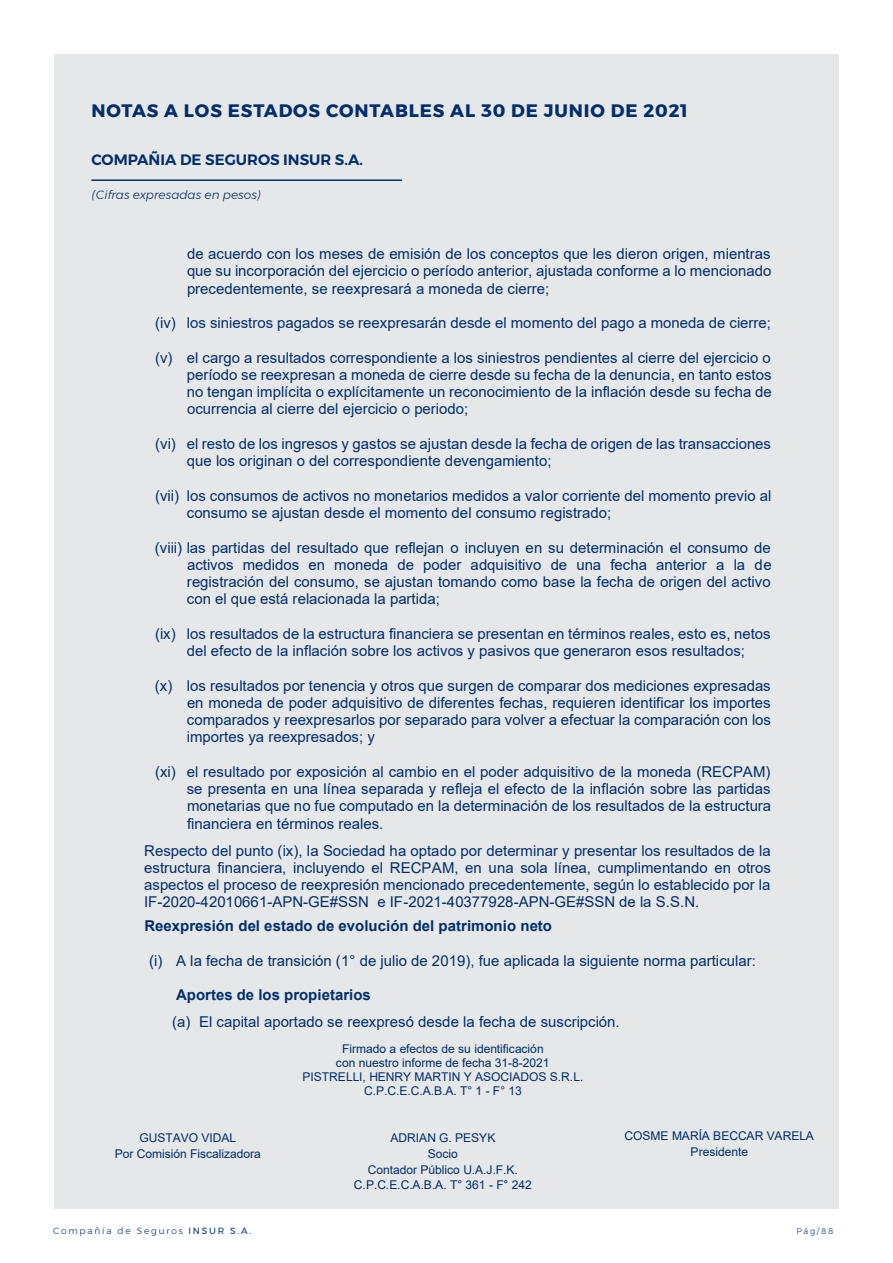
<style>
.page{position:relative;width:893px;height:1263px;background:#fff}
.page>*{position:absolute;margin:0;border:0;box-sizing:border-box;transform-origin:0 0}
.t1{font:700 18px "Montserrat";letter-spacing:.05em;color:#002e6d}
.t2{font:15px/17.2px "Arial";color:#002e6d;text-align:justify}
.t3{font:700 15px "Arial";color:#002e6d}
.t4{font:600 15px "Montserrat";color:#002e6d}
.t5{font:12px/13.8px "Arial";letter-spacing:-.005em;color:#002e6d;text-align:center}
.t6{font:italic 300 12px "Montserrat";color:#002e6d}
.t7{font:300 9px "Montserrat";letter-spacing:.2em;color:#043571}
.t8{font:300 8.25px "Montserrat";color:#043571}
.s1{font-weight:400}
</style>
<div class="page">
<div style="left:54px;top:54px;width:785px;height:1155px;background:#e6e7e8"></div>
<hr style="left:91px;top:179px;width:311px;height:2px;background:#002e6d">
<p class="t1" style="left:91px;top:97px;width:598px">NOTAS A LOS ESTADOS CONTABLES AL 30 DE JUNIO DE 2021</p>
<p class="t4" style="left:91px;top:147px;width:273px">COMPAÑIA DE SEGUROS INSUR S.A.</p>
<p class="t6" style="left:91px;top:186px;width:171px">(Cifras expresadas en pesos)</p>
<p class="t2" style="left:187px;top:245px;width:586px">de acuerdo con los meses de emisión de los conceptos que les dieron origen, mientras que su incorporación del ejercicio o período anterior, ajustada conforme a lo mencionado precedentemente, se reexpresará a moneda de cierre;</p>
<p class="t2" style="left:155px;top:314px;width:617px">(iv) los siniestros pagados se reexpresarán desde el momento del pago a moneda de cierre;</p>
<p class="t2" style="left:187px;top:349px;width:586px;text-indent:-32px">(v) el cargo a resultados correspondiente a los siniestros pendientes al cierre del ejercicio o período se reexpresan a moneda de cierre desde su fecha de la denuncia, en tanto estos no tengan implícita o explícitamente un reconocimiento de la inflación desde su fecha de ocurrencia al cierre del ejercicio o periodo;</p>
<p class="t2" style="left:187px;top:435px;width:586px;text-indent:-32px">(vi) el resto de los ingresos y gastos se ajustan desde la fecha de origen de las transacciones que los originan o del correspondiente devengamiento;</p>
<p class="t2" style="left:187px;top:487px;width:586px;text-indent:-32px">(vii) los consumos de activos no monetarios medidos a valor corriente del momento previo al consumo se ajustan desde el momento del consumo registrado;</p>
<p class="t2" style="left:187px;top:538px;width:586px;text-indent:-32px">(viii) las partidas del resultado que reflejan o incluyen en su determinación el consumo de activos medidos en moneda de poder adquisitivo de una fecha anterior a la de registración del consumo, se ajustan tomando como base la fecha de origen del activo con el que está relacionada la partida;</p>
<p class="t2" style="left:155px;top:625px;width:617px;text-align:center">(ix) los resultados de la estructura financiera se presentan en términos reales, esto es, netos del efecto de la inflación sobre los activos y pasivos que generaron esos resultados;</p>
<p class="t2" style="left:187px;top:677px;width:586px;text-indent:-32px">(x) los resultados por tenencia y otros que surgen de comparar dos mediciones expresadas en moneda de poder adquisitivo de diferentes fechas, requieren identificar los importes comparados y reexpresarlos por separado para volver a efectuar la comparación con los importes ya reexpresados; y</p>
<p class="t2" style="left:187px;top:763px;width:586px;text-indent:-32px">(xi) el resultado por exposición al cambio en el poder adquisitivo de la moneda (RECPAM) se presenta en una línea separada y refleja el efecto de la inflación sobre las partidas monetarias que no fue computado en la determinación de los resultados de la estructura financiera en términos reales.</p>
<p class="t2" style="left:144px;top:841px;width:628px">Respecto del punto (ix), la Sociedad ha optado por determinar y presentar los resultados de la estructura financiera, incluyendo el RECPAM, en una sola línea, cumplimentando en otros aspectos el proceso de reexpresión mencionado precedentemente, según lo establecido por la IF-2020-42010661-APN-GE#SSN e IF-2021-40377928-APN-GE#SSN de la S.S.N.</p>
<p class="t3" style="left:144px;top:915px;width:409px">Reexpresión del estado de evolución del patrimonio neto</p>
<p class="t2" style="left:149px;top:952px;width:608px">(i) A la fecha de transición (1° de julio de 2019), fue aplicada la siguiente norma particular:</p>
<p class="t3" style="left:176px;top:984px;width:196px">Aportes de los propietarios</p>
<p class="t2" style="left:172px;top:1013px;width:449px">(a) El capital aportado se reexpresó desde la fecha de suscripción.</p>
<p class="t5" style="left:302px;top:1042px;width:282px">Firmado a efectos de su identificación<br>con nuestro informe de fecha 31-8-2021<br>PISTRELLI, HENRY MARTIN Y ASOCIADOS S.R.L.<br>C.P.C.E.C.A.B.A. T° 1 - F° 13</p>
<p class="t5" style="left:139px;top:1131px;width:98px">GUSTAVO VIDAL</p>
<p class="t5" style="left:390px;top:1131px;width:106px">ADRIAN G. PESYK</p>
<p class="t5" style="left:625px;top:1129px;width:191px">COSME MARÍA BECCAR VARELA</p>
<p class="t5" style="left:115px;top:1146px;width:148px">Por Comisión Fiscalizadora</p>
<p class="t5" style="left:428px;top:1146px;width:32px">Socio</p>
<p class="t5" style="left:691px;top:1144px;width:59px">Presidente</p>
<p class="t5" style="left:354px;top:1161px;width:179px;line-height:15.6px">Contador Público U.A.J.F.K.<br>C.P.C.E.C.A.B.A. T° 361 - F° 242</p>
<p class="t7" style="left:53px;top:1224px;width:200px">Compañía de Seguros <span class="s1">INSUR S.A.</span></p>
<p class="t8" style="left:796px;top:1224px;width:38px">Pág/88</p>
</div>
